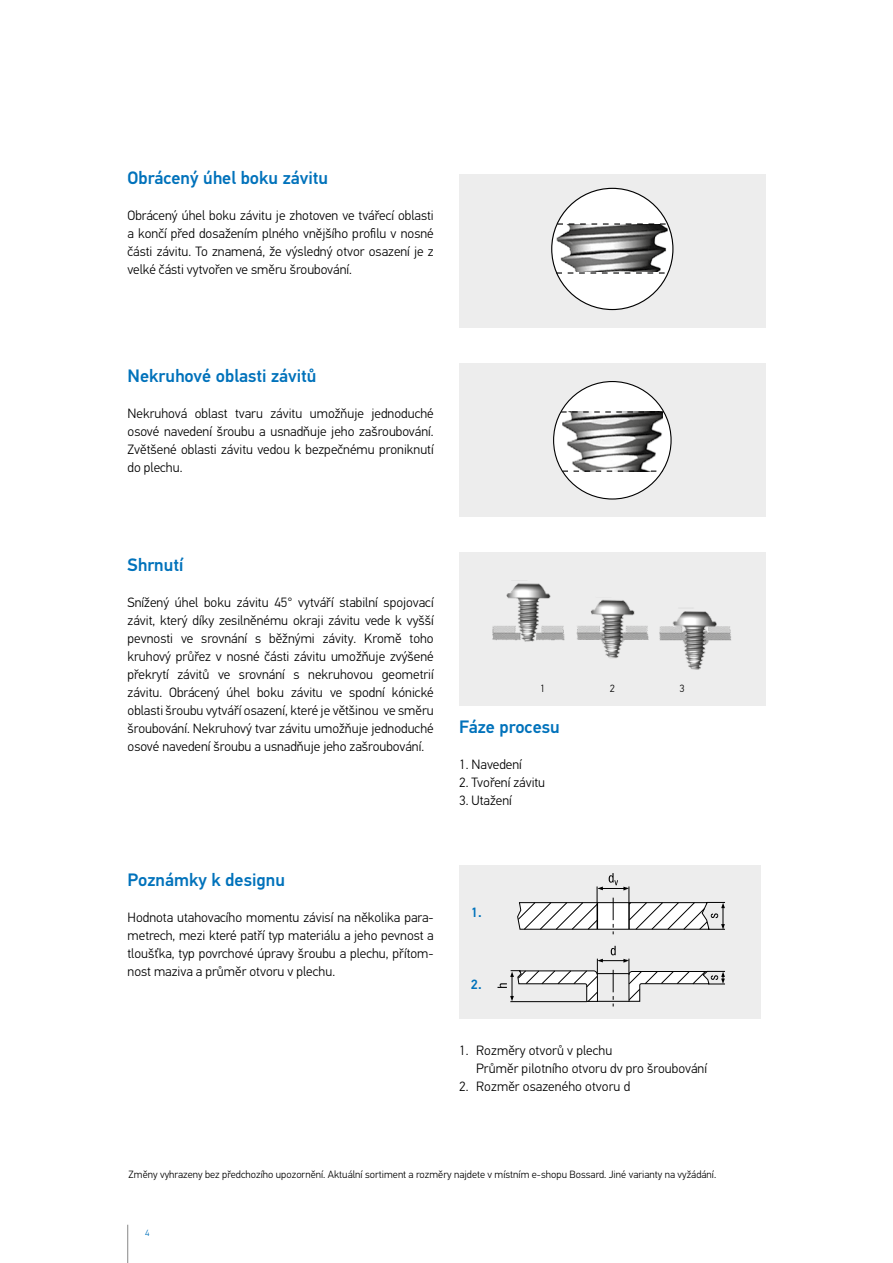
<style>
.page{position:relative;width:893px;height:1263px;background:#fff}
.page>*{position:absolute;margin:0;border:0;box-sizing:border-box;transform-origin:0 0}
.t1{font:500 18px "PFDIN Text Pro";color:#0072bb}
.t2{font:300 13.5px/18px "PFDIN Text Pro";color:#000;text-align:justify}
.t3{font:500 13.5px "PFDIN Text Pro";color:#0072bb}
.t4{font:300 10.5px "PFDIN Text Pro";letter-spacing:.005em;color:#000}
.t5{font:300 9px "PFDIN Text Pro";color:#0072bb}
</style>
<div class="page">
<hr style="left:127px;top:1225px;width:1px;height:38px;background:#878787">
<div style="left:459px;top:553px;width:306px;height:153px;background:#ededed"></div>
<img style="left:492px;top:583px;width:239px;height:87px">
<div style="left:459px;top:865px;width:302px;height:153px;background:#ededed"></div>
<svg style="left:497px;top:946px;width:228px;height:60px"></svg>
<hr style="left:510px;top:1001px;width:77px;height:1px;background:#000">
<hr style="left:597px;top:1001px;width:32px;height:1px;background:#000">
<hr style="left:597px;top:973px;width:32px;height:1px;background:#000">
<svg style="left:517px;top:873px;width:208px;height:61px"></svg>
<div style="left:459px;top:175px;width:306px;height:153px;background:#ededed"></div>
<div style="left:552px;top:188px;width:121px;height:122px;background:#fff;border-radius:50%"></div>
<img style="left:557px;top:225px;width:111px;height:47px">
<svg style="left:557px;top:223px;width:111px;height:2px"></svg>
<svg style="left:556px;top:272px;width:109px;height:2px"></svg>
<div style="left:459px;top:364px;width:306px;height:153px;background:#ededed"></div>
<div style="left:554px;top:381px;width:117px;height:118px;background:#fff;border-radius:50%"></div>
<img style="left:563px;top:412px;width:99px;height:59px">
<svg style="left:562px;top:471px;width:100px;height:1px"></svg>
<svg style="left:561px;top:411px;width:103px;height:1px"></svg>
<h1 class="t1" style="left:128px;top:167px;width:202px">Obrácený úhel boku závitu</h1>
<p class="t2" style="left:128px;top:206px;width:308px">Obrácený úhel boku závitu je zhotoven ve tvářecí oblasti a končí před dosažením plného vnějšího profilu v nosné části závitu. To znamená, že výsledný otvor osazení je z velké části vytvořen ve směru šroubování.</p>
<h1 class="t1" style="left:128px;top:365px;width:190px">Nekruhové oblasti závitů</h1>
<p class="t2" style="left:128px;top:404px;width:308px">Nekruhová oblast tvaru závitu umožňuje jednoduché osové navedení šroubu a usnadňuje jeho zašroubování.<br>Zvětšené oblasti závitu vedou k bezpečnému proniknutí do plechu.</p>
<h1 class="t1" style="left:128px;top:554px;width:57px">Shrnutí</h1>
<p class="t2" style="left:128px;top:593px;width:308px">Snížený úhel boku závitu 45° vytváří stabilní spojovací závit, který díky zesilněnému okraji závitu vede k vyšší pevnosti ve srovnání s běžnými závity. Kromě toho kruhový průřez v nosné části závitu umožňuje zvýšené překrytí závitů ve srovnání s nekruhovou geometrií závitu. Obrácený úhel boku závitu ve spodní kónické oblasti šroubu vytváří osazení, které je většinou ve směru šroubování. Nekruhový tvar závitu umožňuje jednoduché osové navedení šroubu a usnadňuje jeho zašroubování.</p>
<p class="t4" style="left:540px;top:682px;width:7px">1</p>
<p class="t4" style="left:610px;top:682px;width:7px">2</p>
<p class="t4" style="left:680px;top:682px;width:7px">3</p>
<h1 class="t1" style="left:459px;top:716px;width:102px">Fáze procesu</h1>
<p class="t2" style="left:459px;top:755px;width:64px">1. Navedení</p>
<p class="t2" style="left:459px;top:773px;width:88px">2. Tvoření závitu</p>
<p class="t2" style="left:459px;top:791px;width:54px">3. Utažení</p>
<h1 class="t1" style="left:128px;top:869px;width:159px">Poznámky k designu</h1>
<p class="t2" style="left:128px;top:908px;width:308px">Hodnota utahovacího momentu závisí na několika para&shy;metrech, mezi které patří typ materiálu a jeho pevnost a tloušťka, typ povrchové úpravy šroubu a plechu, přítom&shy;nost maziva a průměr otvoru v plechu.</p>
<p class="t3" style="left:471px;top:904px;width:12px">1.</p>
<p class="t3" style="left:471px;top:976px;width:12px">2.</p>
<p class="t2" style="left:476px;top:1042px;width:232px;text-indent:-17px">1. Rozměry otvorů v plechu<br>Průměr pilotního otvoru dv pro šroubování</p>
<p class="t2" style="left:459px;top:1078px;width:172px">2. Rozměr osazeného otvoru d</p>
<p class="t4" style="left:129px;top:1168px;width:589px">Změny vyhrazeny bez předchozího upozornění. Aktuální sortiment a rozměry najdete v místním e-shopu Bossard. Jiné varianty na vyžádání.</p>
<p class="t5" style="left:145px;top:1228px;width:6px">4</p>
</div>
